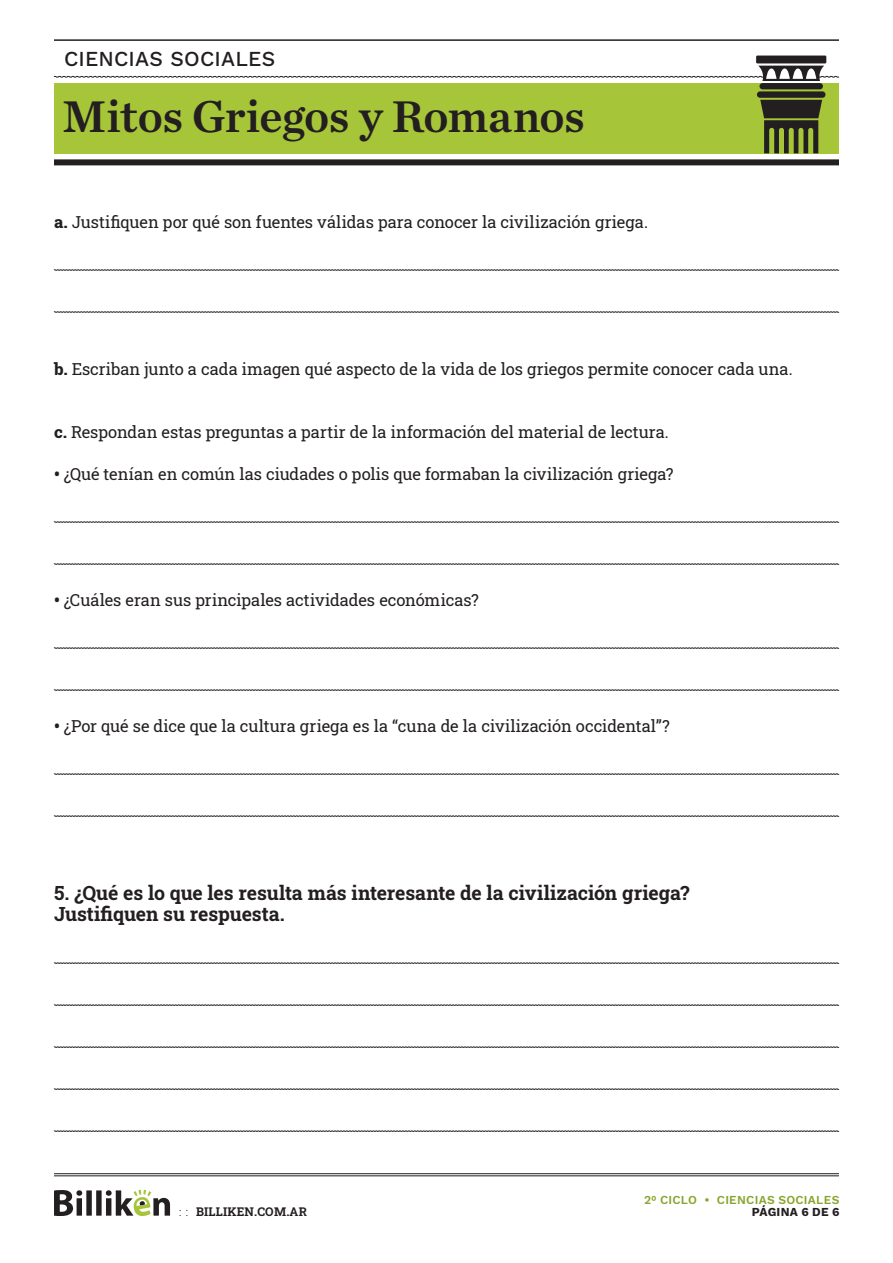
<style>
.page{position:relative;width:893px;height:1263px;background:#fff}
.page>*{position:absolute;margin:0;border:0;box-sizing:border-box;transform-origin:0 0}
.t1{font:46.5px "Chronicle Text G1 Semi";letter-spacing:-.01em;color:#231f20}
.t2{font:21px "Work Sans";letter-spacing:.01em;color:#231f20}
._1_2_3{font:700 19.5px "Roboto Slab";letter-spacing:-.005em;color:#231f20}
.TEXTO_BASE{font:16.5px "Roboto Slab";color:#231f20}
.t3{font:12px "Work Sans";letter-spacing:.02em;color:#88a52d}
.t4{font:700 12px "Roboto Slab";letter-spacing:.02em;color:#231f20}
.t5{font:12px "Work Sans";letter-spacing:.015em;color:#231f20}
.s1{font-weight:800}
.s2{font-family:"Work Sans";font-weight:300}
.s3{font-style:inherit}
</style>
<div class="page">
<div style="left:54px;top:83px;width:785px;height:70px;background:#a6c539"></div>
<div style="left:54px;top:159px;width:785px;height:6px;background:#231f20"></div>
<hr style="left:54px;top:39px;width:785px;height:2px;background:#231f20">
<div style="left:756px;top:56px;width:70px;height:7px;background:#231f20"></div>
<div style="left:759px;top:83px;width:64px;height:6px;background:#231f20;border-radius:3px"></div>
<svg style="left:760px;top:100px;width:62px;height:53px"></svg>
<div style="left:757px;top:91px;width:68px;height:7px;background:#231f20;border-radius:3px"></div>
<svg style="left:54px;top:66px;width:785px;height:15px"></svg>
<svg style="left:54px;top:269px;width:785px;height:2px;background:#848282"></svg>
<svg style="left:54px;top:311px;width:785px;height:2px;background:#848282"></svg>
<svg style="left:54px;top:521px;width:785px;height:2px;background:#848282"></svg>
<svg style="left:54px;top:563px;width:785px;height:2px;background:#848282"></svg>
<svg style="left:54px;top:647px;width:785px;height:2px;background:#848282"></svg>
<svg style="left:54px;top:689px;width:785px;height:2px;background:#848282"></svg>
<svg style="left:54px;top:773px;width:785px;height:2px;background:#848282"></svg>
<svg style="left:54px;top:815px;width:785px;height:2px;background:#848282"></svg>
<svg style="left:54px;top:962px;width:785px;height:2px;background:#848282"></svg>
<svg style="left:54px;top:1004px;width:785px;height:2px;background:#848282"></svg>
<svg style="left:54px;top:1046px;width:785px;height:2px;background:#848282"></svg>
<svg style="left:54px;top:1088px;width:785px;height:2px;background:#848282"></svg>
<svg style="left:54px;top:1130px;width:785px;height:2px;background:#848282"></svg>
<hr style="left:54px;top:1173px;width:785px;height:1px;background:#231f20">
<hr style="left:54px;top:1175px;width:785px;height:1px;background:#231f20">
<svg style="left:54px;top:1190px;width:116px;height:26px"></svg>
<p class="t2" style="left:64px;top:43px;width:213px">CIENCIAS SOCIALES</p>
<h1 class="t1" style="left:62px;top:80px;width:524px">Mitos Griegos y Romanos</h1>
<p class="TEXTO_BASE" style="left:54px;top:211px;width:595px"><span class="s1">a.</span> Justifiquen por qué son fuentes válidas para conocer la civilización griega.</p>
<p class="TEXTO_BASE" style="left:54px;top:358px;width:740px"><span class="s1">b.</span> Escriban junto a cada imagen qué aspecto de la vida de los griegos permite conocer cada una.</p>
<p class="TEXTO_BASE" style="left:54px;top:421px;width:616px"><span class="s1">c.</span> Respondan estas preguntas a partir de la información del material de lectura.</p>
<p class="TEXTO_BASE" style="left:54px;top:463px;width:621px"><span class="s1">•</span> ¿Qué tenían en común las ciudades o polis que formaban la civilización griega?</p>
<p class="TEXTO_BASE" style="left:54px;top:589px;width:426px"><span class="s1">•</span> ¿Cuáles eran sus principales actividades económicas?</p>
<p class="TEXTO_BASE" style="left:54px;top:715px;width:617px"><span class="s1">•</span> ¿Por qué se dice que la cultura griega es la “cuna de la civilización occidental”?</p>
<p class="_1_2_3" style="left:54px;top:880px;width:637px">5. ¿Qué es lo que les resulta más interesante de la civilización griega?</p>
<p class="_1_2_3" style="left:54px;top:901px;width:232px">Justifiquen su respuesta.</p>
<p class="t3" style="left:644px;top:1190px;width:197px">20 CICLO • CIENCIAS SOCIALES</p>
<p class="t4" style="left:179px;top:1203px;width:130px"><span class="s2">: :</span> BILLIKEN.<span class="s3">COM.AR</span></p>
<p class="t5" style="left:752px;top:1202px;width:89px">PÁGINA 6 DE 6</p>
</div>
